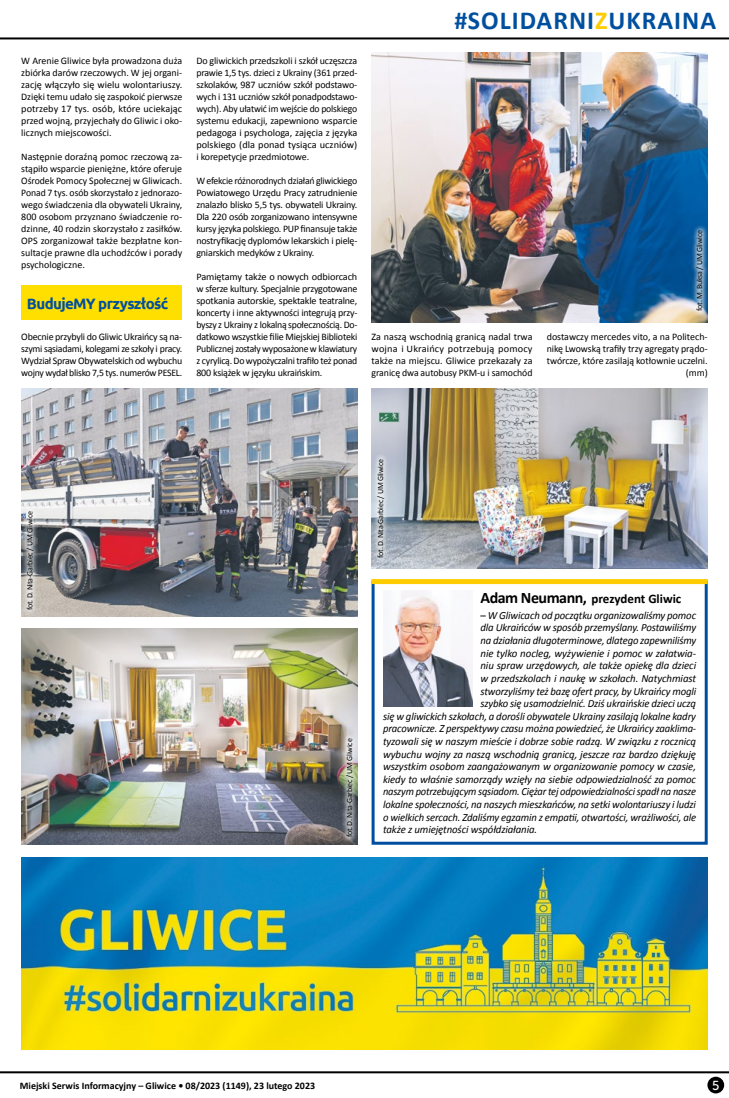
<style>
.page{position:relative;width:729px;height:1098px;background:#fff}
.page>*{position:absolute;margin:0;border:0;box-sizing:border-box;transform-origin:0 0}
.t1{font:700 26px "Calibri";letter-spacing:.04em;color:#004f9f}
.t2{font:700 15px "Ubuntu";letter-spacing:-.04em;color:#004f9f}
.t3{font:700 13px "Calibri";color:#000}
.t4{font:13px "Museo Sans 500";color:#fff}
.t5{font:italic 11px "Calibri";letter-spacing:-.01em;color:#000}
.t6{font:italic 11px "Calibri";letter-spacing:-.01em;color:#000;scale:.95 1}
.t7{font:italic 11px "Calibri";letter-spacing:-.01em;color:#000;scale:.96 1}
.t8{font:10px/12px "Calibri";letter-spacing:-.01em;color:#000;text-align:justify}
.t9{font:700 10px "Calibri";color:#000}
.t10{font:8px "Calibri";letter-spacing:-.03em;color:#000}
.s1{color:#fc0}
.s2{font-size:16px}
.s3{font-style:normal}
</style>
<div class="page">
<hr style="left:0;top:37px;width:729px;height:2px;background:#000">
<hr style="left:0;top:1070px;width:729px;height:2px;background:#000">
<div style="left:707px;top:1076px;width:17px;height:16px;background:#000;border-radius:50%"></div>
<div style="left:21px;top:286px;width:161px;height:34px;background:#ffdf00"></div>
<img style="left:21px;top:857px;width:686px;height:192px">
<div style="left:371px;top:580px;width:336px;height:264px;border:3px solid #004f9f"></div>
<img style="left:383px;top:590px;width:89px;height:116px">
<div style="left:371px;top:579px;width:336px;height:5px;background:#fc0"></div>
<img style="left:371px;top:52px;width:336px;height:270px">
<img style="left:371px;top:388px;width:336px;height:180px">
<img style="left:21px;top:388px;width:336px;height:228px">
<img style="left:21px;top:628px;width:336px;height:216px">
<div style="left:20px;top:504px;width:20px;height:111px;background:#fff;opacity:.75"></div>
<div style="left:340px;top:732px;width:19px;height:111px;background:#fff;opacity:.75"></div>
<div style="left:371px;top:452px;width:19px;height:111px;background:#fff;opacity:.75"></div>
<div style="left:690px;top:224px;width:19px;height:92px;background:#fff;opacity:.75"></div>
<p class="t8" style="left:21px;top:55px;width:162px">W Arenie Gliwice była prowadzona duża zbiórka darów rzeczowych. W jej organi&shy;zację włączyło się wielu wolontariuszy.<br>Dzięki temu udało się zaspokoić pierwsze potrzeby 17 tys. osób, które uciekając przed wojną, przyjechały do Gliwic i oko&shy;licznych miejscowości.</p>
<p class="t8" style="left:21px;top:151px;width:162px">Następnie doraźną pomoc rzeczową za&shy;stąpiło wsparcie pieniężne, które oferuje Ośrodek Pomocy Społecznej w Gliwicach.<br>Ponad 7 tys. osób skorzystało z jednorazo&shy;wego świadczenia dla obywateli Ukrainy, 800 osobom przyznano świadczenie ro&shy;dzinne, 40 rodzin skorzystało z zasiłków.<br>OPS zorganizował także bezpłatne kon&shy;sultacje prawne dla uchodźców i porady psychologiczne.</p>
<h2 class="t2" style="left:27px;top:294px;width:143px">BudujeMY przyszłość</h2>
<p class="t8" style="left:21px;top:331px;width:162px">Obecnie przybyli do Gliwic Ukraińcy są na&shy;szymi sąsiadami, kolegami ze szkoły i pracy.<br>Wydział Spraw Obywatelskich od wybuchu wojny wydał blisko 7,5 tys. numerów PESEL.</p>
<p class="t8" style="left:196px;top:55px;width:162px">Do gliwickich przedszkoli i szkół uczęszcza prawie 1,5 tys. dzieci z Ukrainy (361 przed&shy;szkolaków, 987 uczniów szkół podstawo&shy;wych i 131 uczniów szkół ponadpodstawo&shy;wych). Aby ułatwić im wejście do polskiego systemu edukacji, zapewniono wsparcie pedagoga i psychologa, zajęcia z języka polskiego (dla ponad tysiąca uczniów) i korepetycje przedmiotowe.</p>
<p class="t8" style="left:196px;top:175px;width:162px">W efekcie różnorodnych działań gliwickiego Powiatowego Urzędu Pracy zatrudnienie znalazło blisko 5,5 tys. obywateli Ukrainy.<br>Dla 220 osób zorganizowano intensywne kursy języka polskiego. PUP finansuje także nostryfikację dyplomów lekarskich i pielę&shy;gniarskich medyków z Ukrainy.</p>
<p class="t8" style="left:196px;top:271px;width:162px">Pamiętamy także o nowych odbiorcach w sferze kultury. Specjalnie przygotowane spotkania autorskie, spektakle teatralne, koncerty i inne aktywności integrują przy&shy;byszy z Ukrainy z lokalną społecznością. Do&shy;datkowo wszystkie filie Miejskiej Biblioteki Publicznej zostały wyposażone w klawiatury z cyrylicą. Do wypożyczalni trafiło też ponad 800 książek w języku ukraińskim.</p>
<h1 class="t1" style="left:454px;top:4px;width:263px">#SOLIDARNI<span class="s1">Z</span>UKRAINA</h1>
<p class="t10" style="left:694px;top:310px;width:82px;rotate:-90deg">fot. M. Buksa / UM Gliwice</p>
<p class="t8" style="left:371px;top:331px;width:162px">Za naszą wschodnią granicą nadal trwa wojna i Ukraińcy potrzebują pomocy także na miejscu. Gliwice przekazały za granicę dwa autobusy PKM-u i samochód</p>
<p class="t8" style="left:546px;top:331px;width:162px;text-align:right">dostawczy mercedes vito, a na Politech&shy;nikę Lwowską trafiły trzy agregaty prądo&shy;twórcze, które zasilają kotłownie uczelni. (mm)</p>
<p class="t10" style="left:25px;top:610px;width:100px;rotate:-90deg">fot. D. Nita-Garbiec / UM Gliwice</p>
<p class="t10" style="left:344px;top:837px;width:100px;rotate:-90deg">fot. D. Nita-Garbiec / UM Gliwice</p>
<p class="t10" style="left:375px;top:557px;width:100px;rotate:-90deg">fot. D. Nita-Garbiec / UM Gliwice</p>
<h3 class="t3" style="left:480px;top:590px;width:202px"><span class="s2">Adam Neumann,</span> prezydent Gliwic</h3>
<p class="t5" style="left:480px;top:607px;width:217px"><span class="s3">–</span> W Gliwicach od początku organizowaliśmy pomoc</p>
<p class="t5" style="left:480px;top:620px;width:217px">dla Ukraińców w sposób przemyślany. Postawiliśmy</p>
<p class="t5" style="left:480px;top:632px;width:217px">na działania długoterminowe, dlatego zapewniliśmy</p>
<p class="t5" style="left:480px;top:645px;width:217px">nie tylko nocleg, wyżywienie i pomoc w załatwia-</p>
<p class="t5" style="left:480px;top:658px;width:217px">niu spraw urzędowych, ale także opiekę dla dzieci</p>
<p class="t5" style="left:480px;top:670px;width:217px">w przedszkolach i naukę w szkołach. Natychmiast</p>
<p class="t5" style="left:480px;top:683px;width:217px">stworzyliśmy też bazę ofert pracy, by Ukraińcy mogli</p>
<p class="t5" style="left:480px;top:695px;width:217px">szybko się usamodzielnić. Dziś ukraińskie dzieci uczą</p>
<p class="t5" style="left:383px;top:708px;width:314px">się w gliwickich szkołach, a dorośli obywatele Ukrainy zasilają lokalne kadry</p>
<p class="t7" style="left:383px;top:721px;width:327px">pracownicze. Z perspektywy czasu można powiedzieć, że Ukraińcy zaaklima-</p>
<p class="t5" style="left:383px;top:733px;width:314px">tyzowali się w naszym mieście i dobrze sobie radzą. W związku z rocznicą</p>
<p class="t5" style="left:383px;top:746px;width:314px">wybuchu wojny za naszą wschodnią granicą, jeszcze raz bardzo dziękuję</p>
<p class="t5" style="left:383px;top:758px;width:314px">wszystkim osobom zaangażowanym w organizowanie pomocy w czasie,</p>
<p class="t5" style="left:383px;top:771px;width:314px">kiedy to właśnie samorządy wzięły na siebie odpowiedzialność za pomoc</p>
<p class="t6" style="left:383px;top:784px;width:331px">naszym potrzebującym sąsiadom. Ciężar tej odpowiedzialności spadł na nasze</p>
<p class="t5" style="left:383px;top:796px;width:314px">lokalne społeczności, na naszych mieszkańców, na setki wolontariuszy i ludzi</p>
<p class="t5" style="left:383px;top:809px;width:314px">o wielkich sercach. Zdaliśmy egzamin z empatii, otwartości, wrażliwości, ale</p>
<p class="t5" style="left:383px;top:821px;width:156px">także z umiejętności współdziałania.</p>
<p class="t9" style="left:20px;top:1079px;width:297px">Miejski Serwis Informacyjny – Gliwice • 08/2023 (1149), 23 lutego 2023</p>
<h3 class="t4" style="left:712px;top:1077px;width:9px">5</h3>
</div>
